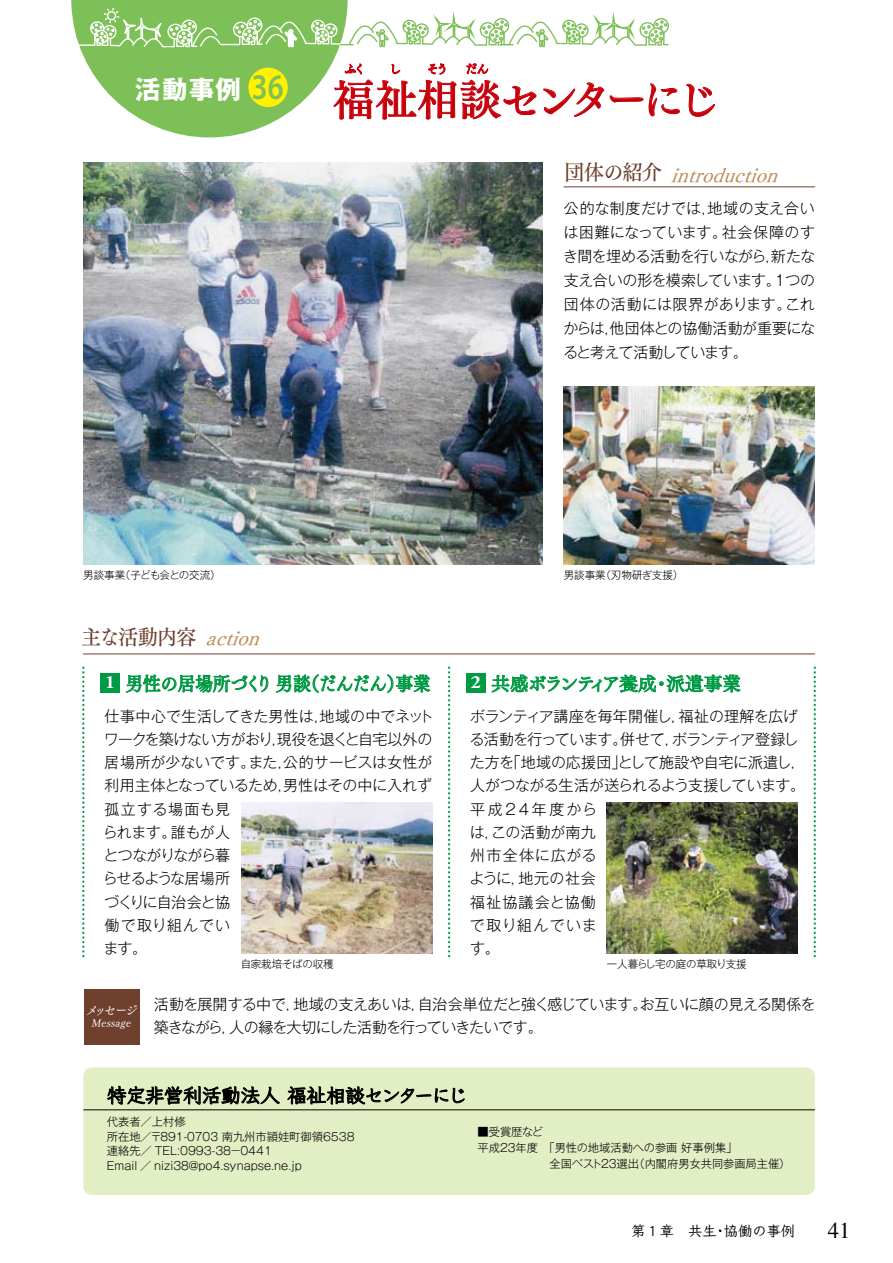
<style>
.page{position:relative;width:893px;height:1263px;background:#fff}
.page>*{position:absolute;margin:0;border:0;box-sizing:border-box;transform-origin:0 0}
.t1{font:42px "Tsuku Min Pro D";letter-spacing:-.12em;color:#c7000b}
.t2{font:600 36.15px "Myriad Pro";color:#7ec058;scale:.82 1}
.t3{font:700 25.5px "Gothic MB101 Pr 6 N";color:#fff}
.t4{font:22.5px "Times";color:#000}
.t5{font:21px "Tsuku Min Pro D";letter-spacing:-.035em;color:#6f402e;scale:.95 1}
.t6{font:19.5px "Klee Pro DB";letter-spacing:-.025em;color:#000}
.t7{font:italic 19.5px "Tsuku Min Pro M";color:#bd8b55}
.t8{font:18.75px "Tsuku Min Pro M";letter-spacing:-.02em;color:#094;scale:.94 1}
.t9{font:18.75px "Tsuku Min Pro M";letter-spacing:-.05em;color:#094}
.t10{font:700 18.6px "Adobe Garamond Pro";color:#fff;scale:1.05 1}
.t11{font:300 15px/23.2px "Gothic MB101 Pr 6 N";letter-spacing:-.02em;color:#000}
.t12{font:300 15px/23.2px "Gothic MB101 Pr 6 N";color:#000}
.t13{font:14.25px "Klee Pro DB";color:#000}
.t14{font:italic 12.6px "Tsuku Min Pro M";color:#fff;scale:.94 1}
.t15{font:12px "Tsuku Min Pro D";color:#c7000b}
.t16{font:300 11.25px/14.7px "Gothic MB101 Pr 6 N";color:#000}
.t17{font:300 10.5px "Gothic MB101 Pr 6 N";letter-spacing:-.02em;color:#000}
.t18{font:300 10.5px "Gothic MB101 Pr 6 N";letter-spacing:-.045em;color:#000}
.t19{font:300 10.5px "Gothic MB101 Pr 6 N";color:#000}
.t20{font:italic 10.35px "Tsuku Min Pro M";color:#fff}
.s1{font-family:"Tsuku Min Pro D";font-style:normal;font-size:21px;color:#6f402e}
.s2{font-family:"Tsuku Min Pro M";font-style:italic;font-size:19.5px;color:#bd8b55}
</style>
<div class="page">
<img style="left:84px;top:162px;width:459px;height:402px">
<img style="left:564px;top:387px;width:251px;height:177px">
<svg style="left:686px;top:84px;width:29px;height:33px"></svg>
<svg style="left:71px;top:0;width:609px;height:137px"></svg>
<div style="left:83px;top:1067px;width:732px;height:128px;background:#e2eec4;border-radius:9px"></div>
<svg style="left:448px;top:667px;width:2px;height:289px"></svg>
<svg style="left:814px;top:667px;width:2px;height:289px"></svg>
<div style="left:100px;top:673px;width:19px;height:19px;background:#094"></div>
<div style="left:466px;top:673px;width:19px;height:19px;background:#094"></div>
<svg style="left:107px;top:1085px;width:173px;height:26px"></svg>
<svg style="left:287px;top:1086px;width:178px;height:19px"></svg>
<hr style="left:83px;top:1109px;width:732px;height:1px;background:#000">
<hr style="left:83px;top:653px;width:732px;height:1px;background:#6f402e">
<hr style="left:564px;top:186px;width:251px;height:1px;background:#6f402e">
<svg style="left:82px;top:667px;width:2px;height:289px"></svg>
<div style="left:85px;top:989px;width:55px;height:55px;background:#6f402e"></div>
<svg style="left:126px;top:675px;width:142px;height:18px"></svg>
<svg style="left:276px;top:674px;width:154px;height:19px"></svg>
<svg style="left:492px;top:675px;width:248px;height:18px"></svg>
<div style="left:248px;top:68px;width:40px;height:39px;background:#fff100;border-radius:50%"></div>
<img style="left:241px;top:803px;width:191px;height:151px">
<img style="left:607px;top:803px;width:191px;height:151px">
<p class="t15" style="left:345px;top:58px;width:146px">ふく　 　し　　 そう　 だん</p>
<h2 class="t2" style="left:252px;top:64px;width:40px">36</h2>
<h3 class="t3" style="left:135px;top:68px;width:107px">活動事例</h3>
<h1 class="t1" style="left:333px;top:62px;width:387px">福祉相談センターにじ</h1>
<h3 class="t7" style="left:564px;top:158px;width:225px"><span class="s1">団体の紹介</span> introduction</h3>
<p class="t11" style="left:563px;top:195px;width:254px;line-height:24px;text-align:justify">公的な制度だけでは，地域の支え合いは困難になっています。社会保障のすき間を埋める活動を行いながら，新たな支え合いの形を模索しています。１つの団体の活動には限界があります。これからは，他団体との協働活動が重要になると考えて活動しています。</p>
<p class="t18" style="left:83px;top:566px;width:139px">男談事業（子ども会との交流）</p>
<p class="t19" style="left:564px;top:566px;width:121px">男談事業（刃物研ぎ支援）</p>
<h3 class="t5" style="left:81px;top:618px;width:199px">主な活動内容 <span class="s2">action</span></h3>
<p class="t10" style="left:105px;top:672px;width:11px">1</p>
<p class="t8" style="left:125px;top:667px;width:326px">男性の居場所づくり 男談（だんだん）事業</p>
<p class="t9" style="left:491px;top:667px;width:251px">共感ボランティア養成・派遣事業</p>
<p class="t10" style="left:471px;top:672px;width:11px">2</p>
<p class="t11" style="left:103px;top:703px;width:332px">仕事中心で生活してきた男性は，地域の中でネットワークを築けない方がおり，現役を退くと自宅以外の居場所が少ないです。また，公的サービスは女性が利用主体となっているため，男性はその中に入れず孤立する場面も見<br>られます。誰もが人<br>とつながりながら暮<br>らせるような居場所<br>づくりに自治会と協<br>働で取り組んでい<br>ます。</p>
<p class="t12" style="left:469px;top:703px;width:338px">ボランティア講座を毎年開催し，福祉の理解を広げる活動を行っています。併せて，ボランティア登録した方を「地域の応援団」として施設や自宅に派遣し，人がつながる生活が送られるよう支援しています。平成２４年度から<br>は，この活動が南九<br>州市全体に広がる<br>ように，地元の社会<br>福祉協議会と協働<br>で取り組んでいま<br>す。</p>
<p class="t14" style="left:86px;top:999px;width:60px">メッセージ</p>
<p class="t20" style="left:91px;top:1014px;width:44px">Message</p>
<p class="t17" style="left:241px;top:956px;width:94px">自家栽培そばの収穫</p>
<p class="t17" style="left:607px;top:956px;width:141px">一人暮らし宅の庭の草取り支援</p>
<p class="t11" style="left:154px;top:991px;width:663px">活動を展開する中で，地域の支えあいは，自治会単位だと強く感じています。お互いに顔の見える関係を築きながら，人の縁を大切にした活動を行っていきたいです。</p>
<h3 class="t6" style="left:107px;top:1083px;width:362px">特定非営利活動法人 福祉相談センターにじ</h3>
<p class="t16" style="left:107px;top:1113px;width:251px">代表者／上村修<br>所在地／〒891-0703 南九州市頴娃町御領６５３８連絡先／ TEL:０９９３-３８－０４４１<br>Email ／ nizi38@po4.synapse.ne.jp</p>
<p class="t16" style="left:477px;top:1123px;width:67px">■受賞歴など</p>
<p class="t16" style="left:477px;top:1139px;width:261px">平成23年度　「男性の地域活動への参画 好事例集」</p>
<p class="t16" style="left:549px;top:1156px;width:243px">全国ベスト23選出（内閣府男女共同参画局主催）</p>
<p class="t13" style="left:631px;top:1221px;width:165px">第１章　共生・協働の事例</p>
<h3 class="t4" style="left:828px;top:1209px;width:24px">41</h3>
</div>
